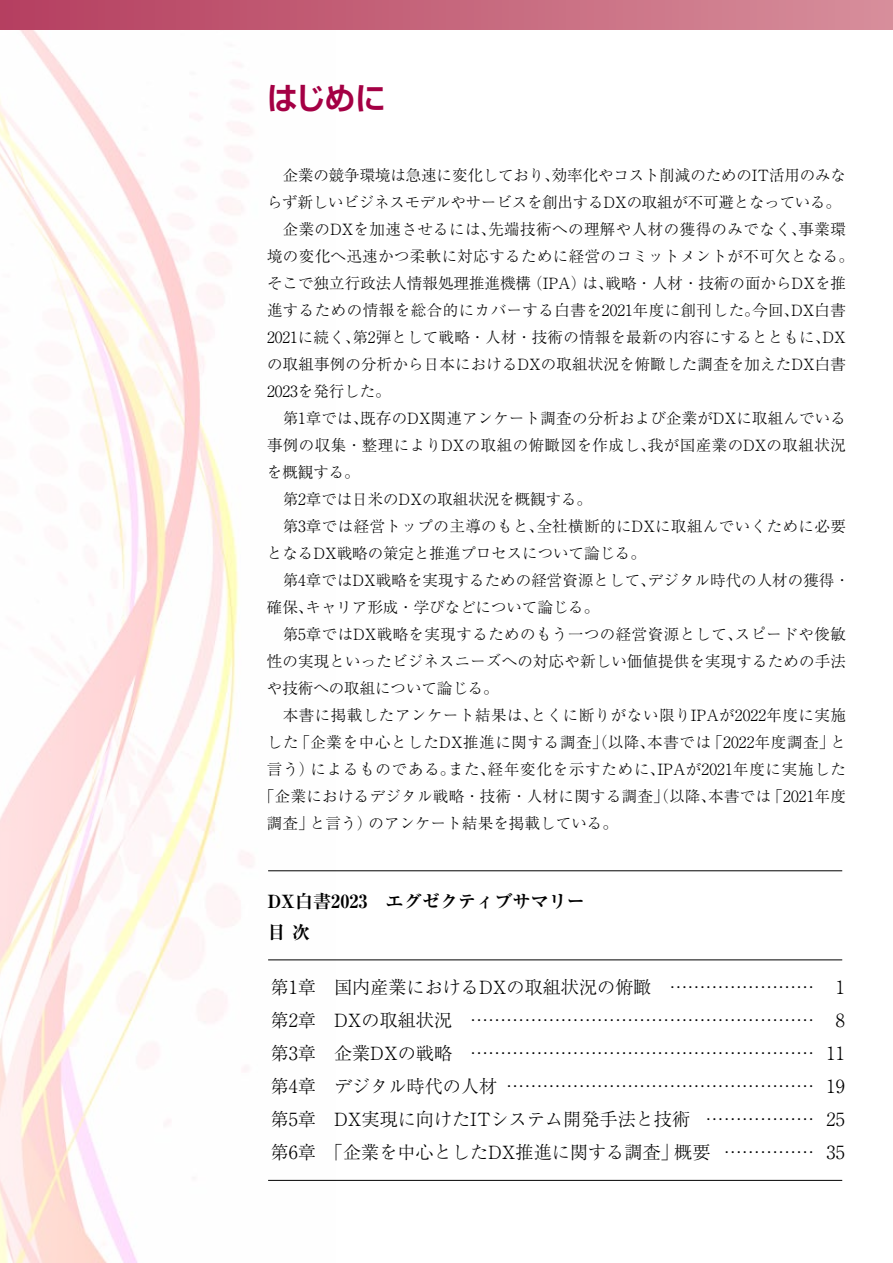
<style>
.page{position:relative;width:893px;height:1263px;background:#fff}
.page>*{position:absolute;margin:0;border:0;box-sizing:border-box;transform-origin:0 0}
.t1{font:700 31.05px "Shin Go Pr 6 N De";color:#a40044}
.t2{font:300 18.15px/33px "Ryumin Pr 6 N";color:#000;text-align:justify}
.t3{font:700 expanded 18.15px/31px "Ryumin Pr 6 N";color:#000}
.t4{font:300 15.45px "Ryumin Pr 6 N";letter-spacing:.015em;color:#000}
.t5{font:300 15.45px "Ryumin Pr 6 N";letter-spacing:.035em;color:#000}
.t6{font:300 15.45px "Ryumin Pr 6 N";letter-spacing:.045em;color:#000}
.t7{font:300 15.45px "Ryumin Pr 6 N";letter-spacing:.05em;color:#000}
.t8{font:300 15.45px "Ryumin Pr 6 N";letter-spacing:.04em;color:#000}
.t9{font:300 15.45px "Ryumin Pr 6 N";letter-spacing:-.005em;color:#000}
.t10{font:300 15.45px "Ryumin Pr 6 N";letter-spacing:-.01em;color:#000}
</style>
<div class="page">
<img style="left:0;top:29px;width:393px;height:1234px">
<div style="left:0;top:0;width:893px;height:29px;background:linear-gradient(to right,#b53f5f,#d78e9b)"></div>
<hr style="left:268px;top:1180px;width:574px;height:1px;background:#000">
<hr style="left:268px;top:960px;width:574px;height:1px;background:#000">
<hr style="left:268px;top:870px;width:574px;height:1px;background:#000">
<svg style="left:892px;top:0;width:1px;height:29px"></svg>
<h1 class="t1" style="left:267px;top:73px;width:121px">はじめに</h1>
<p class="t9" style="left:283px;top:163px;width:565px">企業の競争環境は急速に変化しており、効率化やコスト削減のためのIT活用のみな</p>
<p class="t10" style="left:267px;top:190px;width:575px">らず新しいビジネスモデルやサービスを創出するDXの取組が不可避となっている。</p>
<p class="t4" style="left:283px;top:217px;width:565px">企業のDXを加速させるには、先端技術への理解や人材の獲得のみでなく、事業環</p>
<p class="t4" style="left:267px;top:244px;width:588px">境の変化へ迅速かつ柔軟に対応するために経営のコミットメントが不可欠となる。</p>
<p class="t4" style="left:267px;top:271px;width:580px">そこで独立行政法人情報処理推進機構（IPA）は、戦略・人材・技術の面からDXを推</p>
<p class="t5" style="left:267px;top:298px;width:580px">進するための情報を総合的にカバーする白書を2021年度に創刊した。今回、DX白書</p>
<p class="t4" style="left:267px;top:325px;width:580px">2021に続く、第2弾として戦略・人材・技術の情報を最新の内容にするとともに、DX</p>
<p class="t4" style="left:267px;top:352px;width:580px">の取組事例の分析から日本におけるDXの取組状況を俯瞰した調査を加えたDX白書</p>
<p class="t4" style="left:267px;top:379px;width:125px">2023を発行した。</p>
<p class="t4" style="left:283px;top:406px;width:565px">第1章では、既存のDX関連アンケート調査の分析および企業がDXに取組んでいる</p>
<p class="t5" style="left:267px;top:433px;width:580px">事例の収集・整理によりDXの取組の俯瞰図を作成し、我が国産業のDXの取組状況</p>
<p class="t4" style="left:267px;top:460px;width:94px">を概観する。</p>
<p class="t4" style="left:283px;top:487px;width:311px">第2章では日米のDXの取組状況を概観する。</p>
<p class="t4" style="left:283px;top:514px;width:565px">第3章では経営トップの主導のもと、全社横断的にDXに取組んでいくために必要</p>
<p class="t4" style="left:267px;top:541px;width:380px">となるDX戦略の策定と推進プロセスについて論じる。</p>
<p class="t4" style="left:283px;top:568px;width:569px">第4章ではDX戦略を実現するための経営資源として、デジタル時代の人材の獲得・</p>
<p class="t4" style="left:267px;top:595px;width:334px">確保、キャリア形成・学びなどについて論じる。</p>
<p class="t4" style="left:283px;top:622px;width:565px">第5章ではDX戦略を実現するためのもう一つの経営資源として、スピードや俊敏</p>
<p class="t4" style="left:267px;top:649px;width:580px">性の実現といったビジネスニーズへの対応や新しい価値提供を実現するための手法</p>
<p class="t4" style="left:267px;top:676px;width:233px">や技術への取組について論じる。</p>
<p class="t8" style="left:283px;top:703px;width:565px">本書に掲載したアンケート結果は、とくに断りがない限りIPAが2022年度に実施</p>
<p class="t6" style="left:267px;top:730px;width:580px">した「企業を中心としたDX推進に関する調査」（以降、本書では「2022年度調査」と</p>
<p class="t7" style="left:267px;top:757px;width:581px">言う）によるものである。また、経年変化を示すために、IPAが2021年度に実施した</p>
<p class="t4" style="left:259px;top:784px;width:588px">「企業におけるデジタル戦略・技術・人材に関する調査」（以降、本書では「2021年度</p>
<p class="t4" style="left:267px;top:811px;width:353px">調査」と言う）のアンケート結果を掲載している。</p>
<p class="t3" style="left:267px;top:884px;width:319px">DX白書2023　エグゼクティブサマリー目次</p>
<p class="t2" style="left:271px;top:970px;width:576px">第1章　国内産業におけるDXの取組状況の俯瞰 …………………… 1第2章　DXの取組状況 ………………………………………………… 8第3章　企業DXの戦略 ………………………………………………… 11第4章　デジタル時代の人材 …………………………………………… 19第5章　DX実現に向けたITシステム開発手法と技術 ……………… 25第6章　「企業を中心としたDX推進に関する調査」概要 …………… 35</p>
</div>
